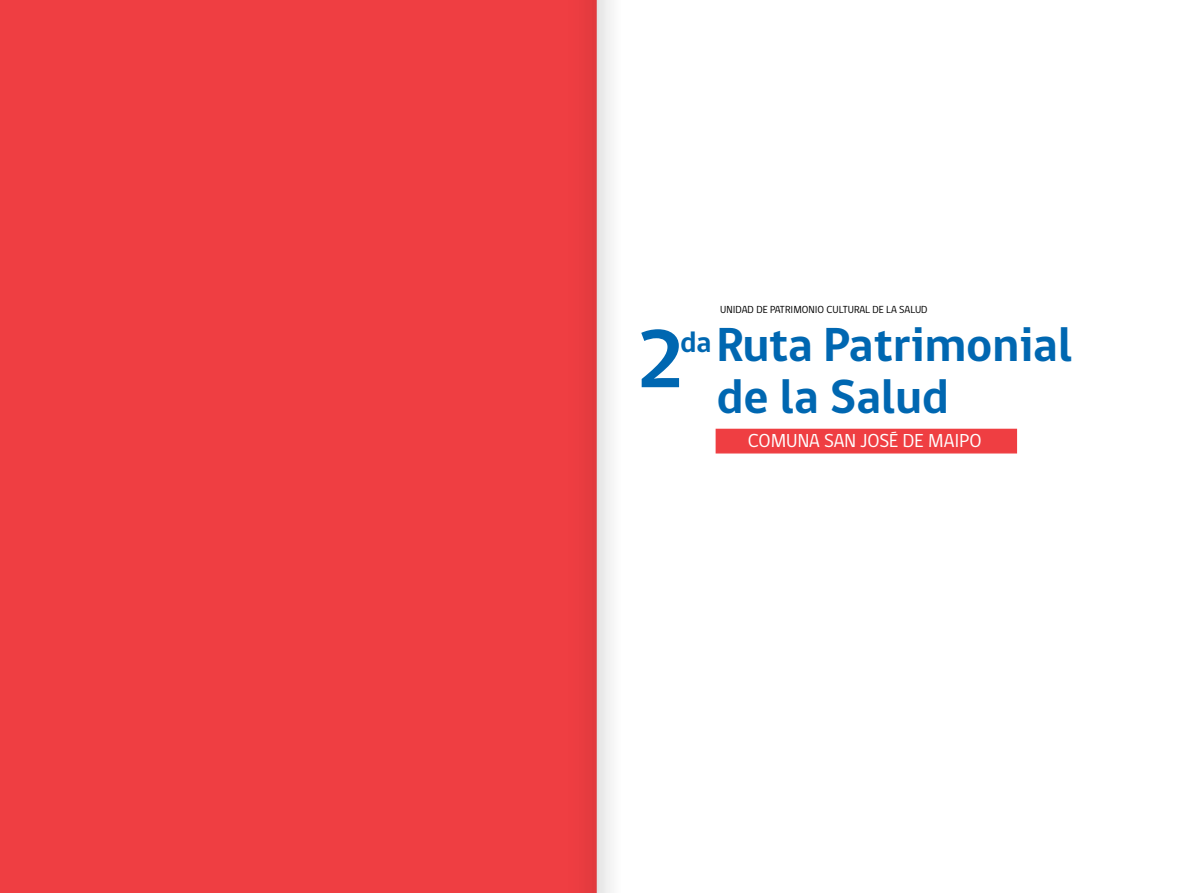
<style>
.page{position:relative;width:1191px;height:893px;background:#fff}
.page>*{position:absolute;margin:0;border:0;box-sizing:border-box;transform-origin:0 0}
.t1{font:700 84px "gob CL";color:#0067b1}
.t2{font:700 49px/52.5px "gob CL";color:#0067b1}
.t3{font:700 29.75px "gob CL";color:#0067b1}
.t4{font:19.25px "gob CL";color:#fff}
.t5{font:10.5px "gob CL";color:#000}
</style>
<div class="page">
<div style="left:715px;top:429px;width:302px;height:24px;background:#ef3e42"></div>
<div style="left:1px;top:1px;width:595px;height:891px;background:#ef3e42"></div>
<img style="left:568px;top:0;width:43px;height:893px">
<h1 class="t1" style="left:636px;top:302px;width:50px">2</h1>
<h3 class="t3" style="left:680px;top:322px;width:33px">da</h3>
<p class="t5" style="left:720px;top:303px;width:209px">UNIDAD DE PATRIMONIO CULTURAL DE LA SALUD</p>
<h2 class="t2" style="left:716px;top:320px;width:357px">Ruta Patrimonial de la Salud</h2>
<h3 class="t4" style="left:748px;top:428px;width:235px">COMUNA SAN JOSÉ DE MAIPO</h3>
</div>
